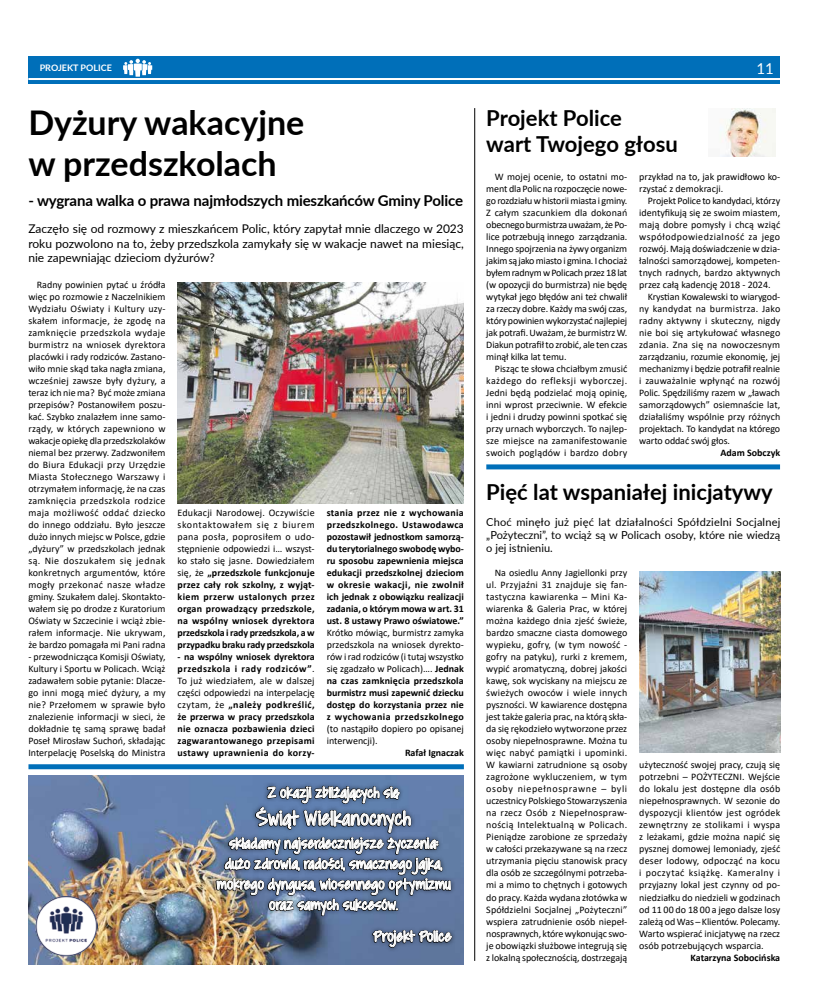
<style>
.page{position:relative;width:820px;height:993px;background:#fff}
.page>*{position:absolute;margin:0;border:0;box-sizing:border-box;transform-origin:0 0}
.t1{font:700 34px/40.8px "Lato";color:#000}
.t2{font:23px "Covered By Your Grace";letter-spacing:.01em;color:#fff}
.t3{font:700 22px/26.4px "Lato";color:#000}
.t4{font:17px/20.4px "Covered By Your Grace";letter-spacing:.01em;color:#fff;text-align:center}
.t5{font:700 15px "Lato";letter-spacing:-.01em;color:#000}
.t6{font:15px "Lato";color:#fff}
.t7{font:12px/14.4px "Lato";color:#000;text-align:justify}
.t8{font:11px/13.2px "Lato";color:#000;text-align:justify}
.t9{font:10px/12px "Calibri";color:#000;text-align:justify}
.t10{font:700 10px/12px "Calibri";color:#000;text-align:justify}
.t11{font:10px "Calibri";letter-spacing:.02em;color:#000}
.t12{font:10px "Calibri";letter-spacing:.04em;color:#000}
.t13{font:700 9px "Lato";color:#fff}
.s1{font-weight:400}
</style>
<div class="page">
<div style="left:28px;top:57px;width:752px;height:27px;background:#006fb9"></div>
<hr style="left:28px;top:78px;width:752px;height:2px;background:#fff">
<svg style="left:123px;top:59px;width:29px;height:18px"></svg>
<img style="left:28px;top:775px;width:435px;height:189px">
<div style="left:486px;top:464px;width:293px;height:5px;background:#006fb9"></div>
<div style="left:28px;top:764px;width:435px;height:5px;background:#006fb9"></div>
<img style="left:639px;top:571px;width:141px;height:181px">
<img style="left:177px;top:282px;width:286px;height:221px">
<hr style="left:474px;top:108px;width:1px;height:852px;background:#000">
<div style="left:212px;top:781px;width:244px;height:170px;background:linear-gradient(to bottom,#6481ad,#5d749a)"></div>
<img style="left:214px;top:764px;width:239px;height:201px">
<img style="left:36px;top:890px;width:61px;height:68px">
<img style="left:720px;top:108px;width:55px;height:49px">
<p class="t13" style="left:40px;top:61px;width:74px">PROJEKT POLICE</p>
<h3 class="t6" style="left:756px;top:57px;width:19px">11</h3>
<h1 class="t1" style="left:28px;top:101px;width:277px">Dyżury wakacyjne w przedszkolach</h1>
<h3 class="t5" style="left:28px;top:189px;width:436px">- wygrana walka o prawa najmłodszych mieszkańców Gminy Police</h3>
<p class="t7" style="left:28px;top:221px;width:437px">Zaczęło się od rozmowy z mieszkańcem Polic, który zapytał mnie dlaczego w 2023 roku pozwolono na to, żeby przedszkola zamykały się w wakacje nawet na miesiąc, nie zapewniając dzieciom dyżurów?</p>
<p class="t9" style="left:28px;top:278px;width:139px;text-indent:8px">Radny powinien pytać u źródła więc po rozmowie z Naczelnikiem Wydziału Oświaty i Kultury uzy&shy;skałem informacje, że zgodę na zamknięcie przedszkola wydaje burmistrz na wniosek dyrektora placówki i rady rodziców. Zastano&shy;wiło mnie skąd taka nagła zmiana, wcześniej zawsze były dyżury, a teraz ich nie ma? Być może zmiana przepisów? Postanowiłem poszu&shy;kać. Szybko znalazłem inne samo&shy;rządy, w których zapewniono w wakacje opiekę dla przedszkolaków niemal bez przerwy. Zadzwoniłem do Biura Edukacji przy Urzędzie Miasta Stołecznego Warszawy i otrzymałem informację, że na czas zamknięcia przedszkola rodzice maja możliwość oddać dziecko do innego oddziału. Było jeszcze dużo innych miejsc w Polsce, gdzie „dyżury” w przedszkolach jednak są. Nie doszukałem się jednak konkretnych argumentów, które mogły przekonać nasze władze gminy. Szukałem dalej. Skontakto&shy;wałem się po drodze z Kuratorium Oświaty w Szczecinie i wciąż zbie&shy;rałem informacje. Nie ukrywam, że bardzo pomagała mi Pani radna</p>
<p class="t9" style="left:28px;top:650px;width:139px">- przewodnicząca Komisji Oświaty, Kultury i Sportu w Policach. Wciąż zadawałem sobie pytanie: Dlacze&shy;go inni mogą mieć dyżury, a my nie? Przełomem w sprawie było znalezienie informacji w sieci, że dokładnie tę samą sprawę badał Poseł Mirosław Suchoń, składając Interpelację Poselską do Ministra</p>
<p class="t10" style="left:177px;top:506px;width:139px"><span class="s1">Edukacji Narodowej. Oczywiście skontaktowałem się z biurem pana posła, poprosiłem o udo&shy;stępnienie odpowiedzi i… wszyst&shy;ko stało się jasne. Dowiedziałem się, że</span> „przedszkole funkcjonuje przez cały rok szkolny, z wyjąt&shy;kiem przerw ustalonych przez organ prowadzący przedszkole, na wspólny wniosek dyrektora przedszkola i rady przedszkola, a w przypadku braku rady przedszkola</p>
<p class="t10" style="left:177px;top:650px;width:139px">- na wspólny wniosek dyrektora przedszkola i rady rodziców”<span class="s1">.<br>To już wiedziałem, ale w dalszej części odpowiedzi na interpelację czytam, że</span> „należy podkreślić, że przerwa w pracy przedszkola nie oznacza pozbawienia dzieci zagwarantowanego przepisami ustawy uprawnienia do korzy-</p>
<p class="t10" style="left:326px;top:506px;width:139px">stania przez nie z wychowania przedszkolnego. Ustawodawca pozostawił jednostkom samorzą&shy;du terytorialnego swobodę wybo&shy;ru sposobu zapewnienia miejsca edukacji przedszkolnej dzieciom w okresie wakacji, nie zwolnił ich jednak z obowiązku realizacji zadania, o którym mowa w art. 31 ust. 8 ustawy Prawo oświatowe.”</p>
<p class="t10" style="left:326px;top:626px;width:139px"><span class="s1">Krótko mówiąc, burmistrz zamyka przedszkola na wniosek dyrekto&shy;rów i rad rodziców (i tutaj wszystko się zgadzało w Policach)….</span> Jednak na czas zamknięcia przedszkola burmistrz musi zapewnić dziecku dostęp do korzystania przez nie z wychowania przedszkolnego</p>
<p class="t9" style="left:326px;top:722px;width:139px">(to nastąpiło dopiero po opisanej interwencji).</p>
<p class="t10" style="left:405px;top:746px;width:60px">Rafał Ignaczak</p>
<h3 class="t4" style="left:268px;top:783px;width:133px">Z okazji zbliżających się</h3>
<h2 class="t2" style="left:256px;top:807px;width:156px">Świąt Wielkanocnych</h2>
<h3 class="t4" style="left:217px;top:834px;width:235px">składamy najserdeczniejsze życzenia: dużo zdrowia, radości, smacznego jajka, mokrego dyngusa, wiosennego optymizmu oraz samych sukcesów.</h3>
<h3 class="t4" style="left:373px;top:926px;width:80px">Projekt Police</h3>
<h3 class="t3" style="left:486px;top:104px;width:193px">Projekt Police<br>wart Twojego głosu</h3>
<p class="t9" style="left:486px;top:170px;width:142px;text-indent:8px">W mojej ocenie, to ostatni mo&shy;ment dla Polic na rozpoczęcie nowe&shy;go rozdziału w historii miasta i gminy.<br>Z całym szacunkiem dla dokonań obecnego burmistrza uważam, że Po&shy;lice potrzebują innego zarządzania.<br>Innego spojrzenia na żywy organizm jakim są jako miasto i gmina. I chociaż byłem radnym w Policach przez 18 lat (w opozycji do burmistrza) nie będę wytykał jego błędów ani też chwalił za rzeczy dobre. Każdy ma swój czas, który powinien wykorzystać najlepiej jak potrafi. Uważam, że burmistrz W.<br>Diakun potrafił to zrobić, ale ten czas minął kilka lat temu.</p>
<p class="t9" style="left:486px;top:362px;width:142px;text-indent:8px">Pisząc te słowa chciałbym zmusić każdego do refleksji wyborczej.<br>Jedni będą podzielać moją opinię, inni wprost przeciwnie. W efekcie i jedni i drudzy powinni spotkać się przy urnach wyborczych. To najlep&shy;sze miejsce na zamanifestowanie swoich poglądów i bardzo dobry</p>
<p class="t9" style="left:639px;top:170px;width:142px">przykład na to, jak prawidłowo ko&shy;rzystać z demokracji.</p>
<p class="t9" style="left:647px;top:194px;width:134px">Projekt Police to kandydaci, którzy</p>
<p class="t9" style="left:639px;top:206px;width:142px">identyfikują się ze swoim miastem,</p>
<p class="t9" style="left:639px;top:218px;width:142px">mają dobre pomysły i chcą wziąć</p>
<p class="t12" style="left:639px;top:229px;width:142px">współodpowiedzialność za jego</p>
<p class="t9" style="left:639px;top:242px;width:142px">rozwój. Mają doświadczenie w dzia-</p>
<p class="t9" style="left:639px;top:254px;width:142px">łalności samorządowej, kompeten-</p>
<p class="t9" style="left:639px;top:266px;width:142px">tnych radnych, bardzo aktywnych</p>
<p class="t9" style="left:639px;top:278px;width:133px">przez całą kadencję 2018 - 2024.</p>
<p class="t9" style="left:647px;top:290px;width:134px">Krystian Kowalewski to wiarygod-</p>
<p class="t11" style="left:639px;top:301px;width:142px">ny kandydat na burmistrza. Jako</p>
<p class="t9" style="left:639px;top:314px;width:142px">radny aktywny i skuteczny, nigdy</p>
<p class="t9" style="left:639px;top:326px;width:142px">nie boi się artykułować własnego</p>
<p class="t11" style="left:639px;top:337px;width:142px">zdania. Zna się na nowoczesnym</p>
<p class="t9" style="left:639px;top:350px;width:142px">zarządzaniu, rozumie ekonomię, jej</p>
<p class="t9" style="left:639px;top:362px;width:142px">mechanizmy i będzie potrafił realnie</p>
<p class="t9" style="left:639px;top:374px;width:142px">i zauważalnie wpłynąć na rozwój</p>
<p class="t9" style="left:639px;top:386px;width:142px">Polic. Spędziliśmy razem w „ławach</p>
<p class="t9" style="left:639px;top:398px;width:142px">samorządowych” osiemnaście lat,</p>
<p class="t9" style="left:639px;top:410px;width:142px">działaliśmy wspólnie przy różnych</p>
<p class="t9" style="left:639px;top:422px;width:142px">projektach. To kandydat na którego</p>
<p class="t9" style="left:639px;top:434px;width:92px">warto oddać swój głos.</p>
<p class="t10" style="left:720px;top:446px;width:61px">Adam Sobczyk</p>
<h3 class="t3" style="left:486px;top:477px;width:288px">Pięć lat wspaniałej inicjatywy</h3>
<p class="t8" style="left:486px;top:514px;width:295px">Choć minęło już pięć lat działalności Spółdzielni Socjalnej „Pożyteczni”, to wciąż są w Policach osoby, które nie wiedzą o jej istnieniu.</p>
<p class="t9" style="left:486px;top:566px;width:142px;text-indent:8px">Na osiedlu Anny Jagiellonki przy ul. Przyjaźni 31 znajduje się fan&shy;tastyczna kawiarenka – Mini Ka&shy;wiarenka &amp; Galeria Prac, w której można każdego dnia zjeść świeże, bardzo smaczne ciasta domowego wypieku, gofry, (w tym nowość - gofry na patyku), rurki z kremem, wypić aromatyczną, dobrej jakości kawę, sok wyciskany na miejscu ze świeżych owoców i wiele innych pyszności. W kawiarence dostępna jest także galeria prac, na którą skła&shy;da się rękodzieło wytworzone przez osoby niepełnosprawne. Można tu więc nabyć pamiątki i upominki.<br>W kawiarni zatrudnione są osoby zagrożone wykluczeniem, w tym osoby niepełnosprawne – byli uczestnicy Polskiego Stowarzyszenia na rzecz Osób z Niepełnospraw&shy;nością Intelektualną w Policach.<br>Pieniądze zarobione ze sprzedaży w całości przekazywane są na rzecz utrzymania pięciu stanowisk pracy dla osób ze szczególnymi potrzeba&shy;mi a mimo to chętnych i gotowych do pracy. Każda wydana złotówka w Spółdzielni Socjalnej „Pożyteczni” wspiera zatrudnienie osób niepeł&shy;nosprawnych, które wykonując swo&shy;je obowiązki służbowe integrują się z lokalną społecznością, dostrzegają</p>
<p class="t9" style="left:639px;top:758px;width:142px">użyteczność swojej pracy, czują się potrzebni – POŻYTECZNI. Wejście do lokalu jest dostępne dla osób niepełnosprawnych. W sezonie do dyspozycji klientów jest ogródek zewnętrzny ze stolikami i wyspa z leżakami, gdzie można napić się pysznej domowej lemoniady, zjeść deser lodowy, odpocząć na kocu i poczytać książkę. Kameralny i przyjazny lokal jest czynny od po&shy;niedziałku do niedzieli w godzinach od 11 00 do 18 00 a jego dalsze losy zależą od Was – Klientów. Polecamy.<br>Warto wspierać inicjatywę na rzecz osób potrzebujących wsparcia.</p>
<p class="t10" style="left:690px;top:950px;width:91px">Katarzyna Sobocińska</p>
</div>
